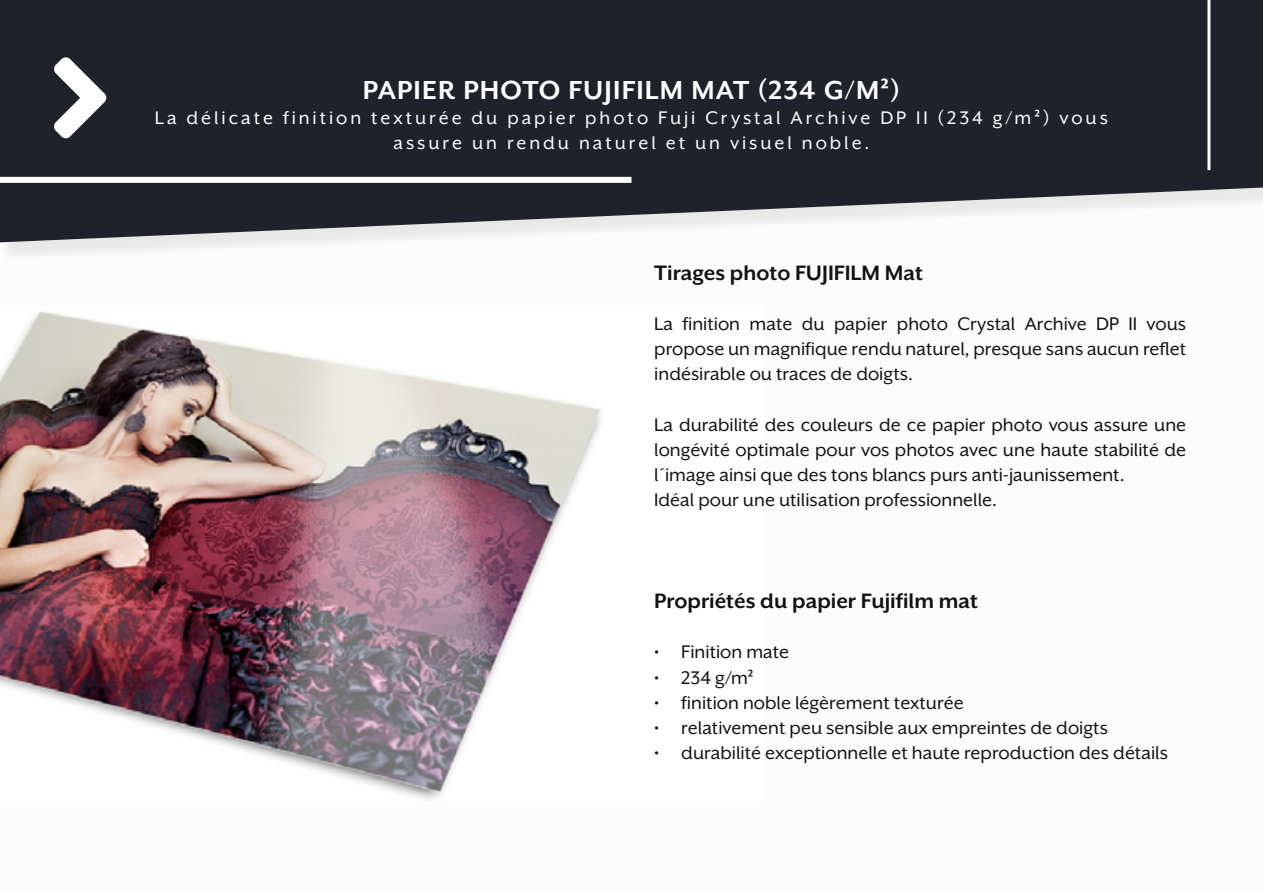
<style>
.page{position:relative;width:1263px;height:893px;background:#fff}
.page>*{position:absolute;margin:0;border:0;box-sizing:border-box;transform-origin:0 0}
.t1{font:700 30px "Mr Eaves XL San OT";letter-spacing:.04em;color:#fff}
.t2{font:700 24px "Mr Eaves XL San OT";color:#121212}
.t3{font:21px/25.2px "Mr Eaves XL San OT";color:#121212;text-align:justify}
.t4{font:21px/25.2px "Mr Eaves XL San OT";letter-spacing:.14em;color:#fff;text-align:center}
</style>
<div class="page">
<div style="left:0;top:5px;width:1263px;height:258px;background:#000;opacity:.08"></div>
<svg style="left:0;top:0;width:1262px;height:242px;background:#383a40"></svg>
<img style="left:0;top:311px;width:601px;height:488px">
<svg style="left:54px;top:57px;width:52px;height:81px"></svg>
<hr style="left:1207px;top:0;width:3px;height:170px;background:#fff">
<div style="left:0;top:177px;width:631px;height:6px;background:#fff"></div>
<hr style="left:1262px;top:5px;width:1px;height:258px;background:#fcfcfc">
<svg style="left:1262px;top:0;width:1px;height:201px"></svg>
<h1 class="t1" style="left:363px;top:73px;width:539px">PAPIER PHOTO FUJIFILM MAT (234 G/M²)</h1>
<p class="t4" style="left:155px;top:105px;width:954px">La délicate finition texturée du papier photo Fuji Crystal Archive DP II (234 g/m²) vous assure un rendu naturel et un visuel noble.</p>
<p class="t2" style="left:654px;top:259px;width:270px">Tirages photo FUJIFILM Mat</p>
<p class="t3" style="left:654px;top:311px;width:533px">La finition mate du papier photo Crystal Archive DP II vous propose un magnifique rendu naturel, presque sans aucun reflet indésirable ou traces de doigts.</p>
<p class="t3" style="left:654px;top:412px;width:533px;text-align:left">La durabilité des couleurs de ce papier photo vous assure une longévité optimale pour vos photos avec une haute stabilité de l´image ainsi que des tons blancs purs anti-jaunissement.<br>Idéal pour une utilisation professionnelle.</p>
<p class="t2" style="left:654px;top:587px;width:325px">Propriétés du papier Fujifilm mat</p>
<p class="t3" style="left:654px;top:640px;width:137px">• Finition mate</p>
<p class="t3" style="left:654px;top:665px;width:101px">• 234 g/m²</p>
<p class="t3" style="left:654px;top:690px;width:311px">• finition noble légèrement texturée</p>
<p class="t3" style="left:654px;top:715px;width:455px">• relativement peu sensible aux empreintes de doigts</p>
<p class="t3" style="left:654px;top:740px;width:515px">• durabilité exceptionnelle et haute reproduction des détails</p>
</div>
